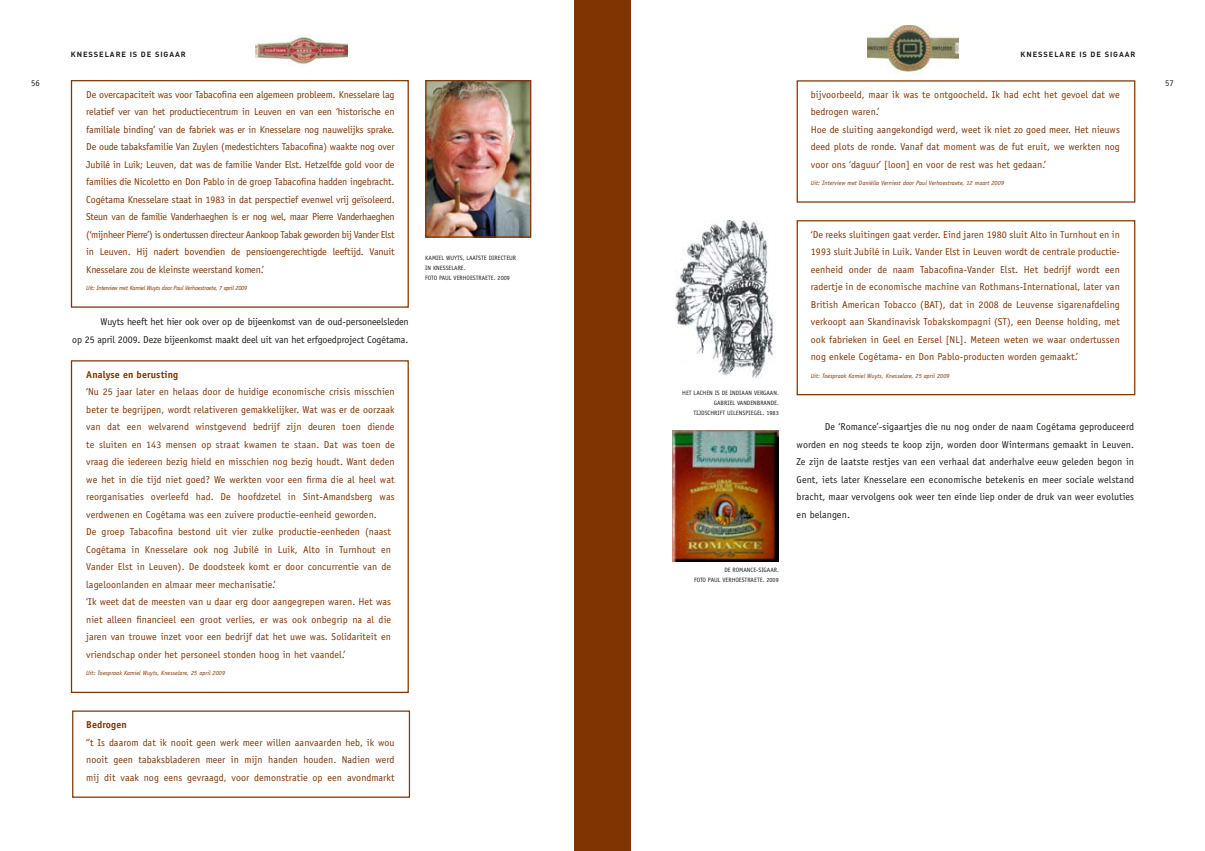
<style>
.page{position:relative;width:1205px;height:851px;background:#fff}
.page>*{position:absolute;margin:0;border:0;box-sizing:border-box;transform-origin:0 0}
.t1{font:10px/17.5px "Officina Sans";letter-spacing:.01em;color:#7f3402;text-align:justify}
.t2{font:10px/17.5px "Officina Sans";letter-spacing:-.01em;color:#1d1d1b;text-align:right}
.t3{font:700 10px "Officina Sans";letter-spacing:.01em;color:#7f3402}
.t4{font:8.75px "Officina Serif";color:#1d1d1b}
.t5{font:700 7.5px "DIN";letter-spacing:.125em;color:#1d1d1b}
.t6{font:6.25px/10px "Officina Sans";color:#1d1d1b;text-align:right}
.t7{font:italic 6.25px "Officina Sans";letter-spacing:.01em;color:#7f3402}
.t8{font:italic 6.25px "Officina Sans";letter-spacing:-.03em;color:#7f3402}
</style>
<div class="page">
<div style="left:71px;top:80px;width:338px;height:228px;border:1px solid #7f3402"></div>
<div style="left:71px;top:360px;width:338px;height:332px;border:1px solid #7f3402"></div>
<img style="left:427px;top:82px;width:102px;height:154px">
<div style="left:425px;top:80px;width:106px;height:158px;border:1px solid #7f3402"></div>
<img style="left:672px;top:430px;width:106px;height:131px">
<img style="left:675px;top:220px;width:99px;height:157px">
<div style="left:796px;top:220px;width:339px;height:175px;border:1px solid #7f3402"></div>
<div style="left:602px;top:0;width:29px;height:850px;background:#7f3402"></div>
<div style="left:574px;top:0;width:28px;height:850px;background:#7f3402"></div>
<img style="left:255px;top:33px;width:92px;height:32px">
<img style="left:867px;top:26px;width:91px;height:47px">
<p class="t4" style="left:31px;top:78px;width:10px">56</p>
<p class="t5" style="left:71px;top:49px;width:116px">KNESSELARE IS DE SIGAAR</p>
<p class="t1" style="left:86px;top:85px;width:310px">De overcapaciteit was voor Tabacofina een algemeen probleem. Knesselare lag relatief ver van het productiecentrum in Leuven en van een ‘historische en familiale binding’ van de fabriek was er in Knesselare nog nauwelijks sprake.<br>De oude tabaksfamilie Van Zuylen (medestichters Tabacofina) waakte nog over Jubilé in Luik; Leuven, dat was de familie Vander Elst. Hetzelfde gold voor de families die Nicoletto en Don Pablo in de groep Tabacofina hadden ingebracht.<br>Cogétama Knesselare staat in 1983 in dat perspectief evenwel vrij geïsoleerd.<br>Steun van de familie Vanderhaeghen is er nog wel, maar Pierre Vanderhaeghen (‘mijnheer Pierre’) is ondertussen directeur Aankoop Tabak geworden bij Vander Elst in Leuven. Hij nadert bovendien de pensioengerechtigde leeftijd. Vanuit Knesselare zou de kleinste weerstand komen.’</p>
<p class="t8" style="left:86px;top:284px;width:162px">Uit: Interview met Kamiel Wuyts door Paul Verhoestraete, 7 april 2009</p>
<p class="t2" style="left:72px;top:313px;width:338px">Wuyts heeft het hier ook over op de bijeenkomst van de oud-personeelsleden<br>op 25 april 2009. Deze bijeenkomst maakt deel uit van het erfgoedproject Cogétama.</p>
<p class="t3" style="left:86px;top:368px;width:93px">Analyse en berusting</p>
<p class="t1" style="left:86px;top:383px;width:310px;text-align:left">‘Nu 25 jaar later en helaas door de huidige economische crisis misschien beter te begrijpen, wordt relativeren gemakkelijker. Wat was er de oorzaak van dat een welvarend winstgevend bedrijf zijn deuren toen diende te sluiten en 143 mensen op straat kwamen te staan. Dat was toen de vraag die iedereen bezig hield en misschien nog bezig houdt. Want deden we het in die tijd niet goed? We werkten voor een firma die al heel wat reorganisaties overleefd had. De hoofdzetel in Sint-Amandsberg was verdwenen en Cogétama was een zuivere productie-eenheid geworden.<br>De groep Tabacofina bestond uit vier zulke productie-eenheden (naast Cogétama in Knesselare ook nog Jubilé in Luik, Alto in Turnhout en Vander Elst in Leuven). De doodsteek komt er door concurrentie van de lageloonlanden en almaar meer mechanisatie.’<br>‘Ik weet dat de meesten van u daar erg door aangegrepen waren. Het was niet alleen financieel een groot verlies, er was ook onbegrip na al die jaren van trouwe inzet voor een bedrijf dat het uwe was. Solidariteit en vriendschap onder het personeel stonden hoog in het vaandel.’</p>
<p class="t7" style="left:86px;top:669px;width:140px">Uit: Toespraak Kamiel Wuyts, Knesselare, 25 april 2009</p>
<p class="t6" style="left:425px;top:253px;width:8px">Kamiel</p>
<p class="t6" style="left:446px;top:253px;width:25px">Wuyts, laatste</p>
<p class="t6" style="left:489px;top:253px;width:4px">directeur</p>
<p class="t6" style="left:425px;top:263px;width:15px">in Knesselare</p>
<p class="t6" style="left:464px;top:263px;width:3px">.</p>
<p class="t6" style="left:425px;top:273px;width:7px">Foto</p>
<p class="t6" style="left:439px;top:273px;width:5px">Paul</p>
<p class="t6" style="left:453px;top:273px;width:8px">Verhoestraete</p>
<p class="t6" style="left:494px;top:273px;width:18px">. 2009</p>
<p class="t3" style="left:86px;top:718px;width:42px">Bedrogen</p>
<p class="t1" style="left:86px;top:733px;width:310px">‘’t Is daarom dat ik nooit geen werk meer willen aanvaarden heb, ik wou nooit geen tabaksbladeren meer in mijn handen houden. Nadien werd mij dit vaak nog eens gevraagd, voor demonstratie op een avondmarkt</p>
<p class="t6" style="left:682px;top:388px;width:98px">HET LACHEN IS DE INDIAAN VERGAAN.<br>GABRIEL VANDENBRANDE.<br>TIJDSCHRIFT UILENSPIEGEL. 1983</p>
<p class="t5" style="left:1020px;top:49px;width:116px">KNESSELARE IS DE SIGAAR</p>
<p class="t1" style="left:811px;top:85px;width:311px;text-align:left">bijvoorbeeld, maar ik was te ontgoocheld. Ik had echt het gevoel dat we bedrogen waren.’<br>Hoe de sluiting aangekondigd werd, weet ik niet zo goed meer. Het nieuws deed plots de ronde. Vanaf dat moment was de fut eruit, we werkten nog voor ons ‘daguur’ [loon] en voor de rest was het gedaan.’</p>
<p class="t7" style="left:811px;top:179px;width:195px">Uit: Interview met Daniëlla Verniest door Paul Verhoestraete, 12 maart 2009</p>
<p class="t1" style="left:811px;top:225px;width:311px">‘De reeks sluitingen gaat verder. Eind jaren 1980 sluit Alto in Turnhout en in 1993 sluit Jubilé in Luik. Vander Elst in Leuven wordt de centrale productie&shy;eenheid onder de naam Tabacofina-Vander Elst. Het bedrijf wordt een radertje in de economische machine van Rothmans-International, later van British American Tobacco (BAT), dat in 2008 de Leuvense sigarenafdeling verkoopt aan Skandinavisk Tobakskompagni (ST), een Deense holding, met ook fabrieken in Geel en Eersel [NL]. Meteen weten we waar ondertussen nog enkele Cogétama- en Don Pablo-producten worden gemaakt.’</p>
<p class="t7" style="left:811px;top:372px;width:140px">Uit: Toespraak Kamiel Wuyts, Knesselare, 25 april 2009</p>
<p class="t2" style="left:796px;top:418px;width:339px;text-align:justify;text-indent:28px">De ‘Romance’-sigaartjes die nu nog onder de naam Cogétama geproduceerd worden en nog steeds te koop zijn, worden door Wintermans gemaakt in Leuven.<br>Ze zijn de laatste restjes van een verhaal dat anderhalve eeuw geleden begon in Gent, iets later Knesselare een economische betekenis en meer sociale welstand bracht, maar vervolgens ook weer ten einde liep onder de druk van weer evoluties en belangen.</p>
<p class="t6" style="left:724px;top:564px;width:13px">de romance</p>
<p class="t6" style="left:756px;top:564px;width:7px">-sigaar</p>
<p class="t6" style="left:777px;top:564px;width:3px">.</p>
<p class="t6" style="left:694px;top:574px;width:4px">foto</p>
<p class="t6" style="left:708px;top:574px;width:7px">paul</p>
<p class="t6" style="left:722px;top:574px;width:5px">verhoestraete</p>
<p class="t6" style="left:763px;top:574px;width:18px">. 2009</p>
<p class="t4" style="left:1165px;top:78px;width:10px">57</p>
</div>
